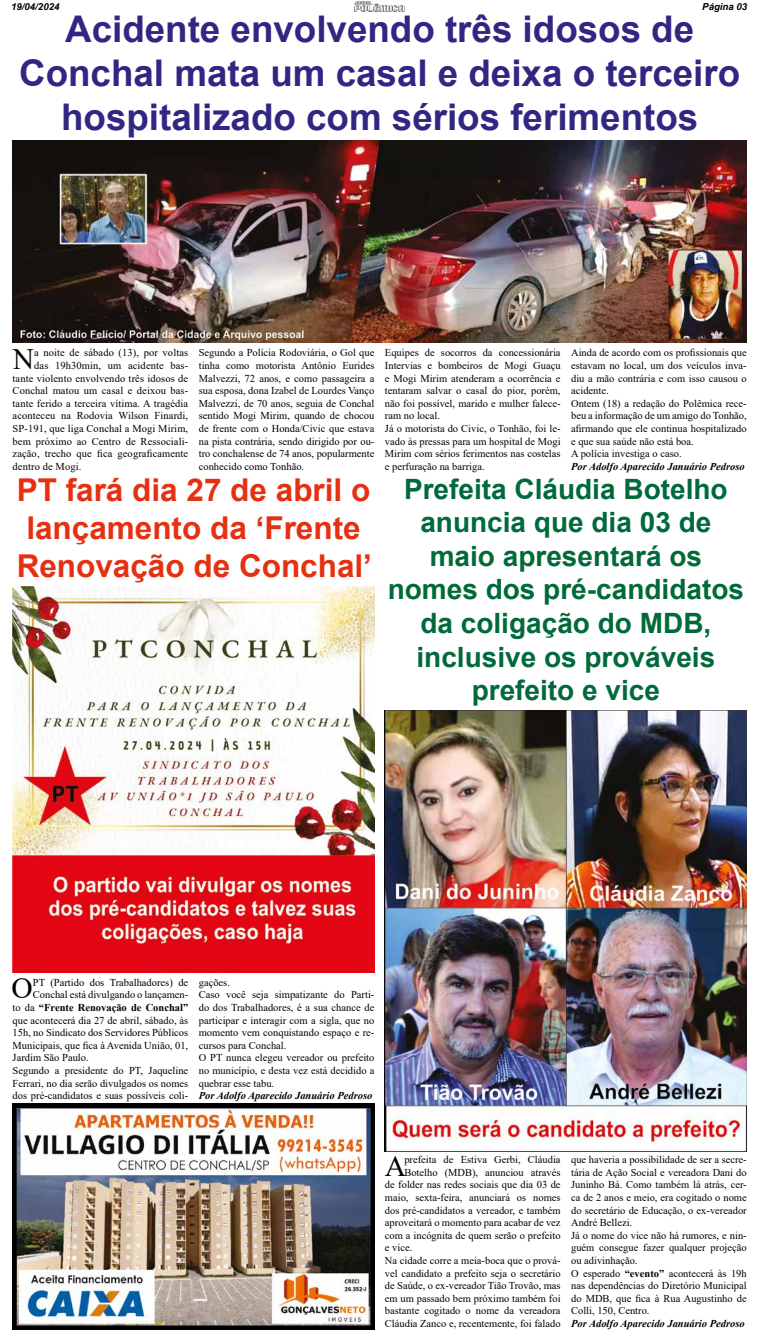
<style>
.page{position:relative;width:759px;height:1342px;background:#fff}
.page>*{position:absolute;margin:0;border:0;box-sizing:border-box;transform-origin:0 0}
.t1{font:700 36.75px/44.1px "Arial";color:#312783;text-align:center}
.t2{font:700 31.5px/37.8px "Arial";color:#e53012;text-align:center}
.t3{font:29.49px "Times New Roman";color:#000}
.t4{font:700 28px/33.6px "Arial";color:#006a3a;text-align:center}
.t5{font:10.5px/12.6px "Times New Roman";color:#000}
.t6{font:italic 700 10.5px "Times New Roman";color:#000}
.t7{font:700 10.5px "Times New Roman";color:#000}
.t8{font:italic 700 9.62px "Arial";color:#000}
.s1{font-weight:400}
.s2{font-weight:700}
</style>
<div class="page">
<img style="left:355px;top:1px;width:49px;height:10px">
<img style="left:13px;top:1103px;width:361px;height:226px">
<img style="left:13px;top:586px;width:361px;height:387px">
<img style="left:13px;top:141px;width:734px;height:202px">
<img style="left:385px;top:710px;width:362px;height:441px">
<p class="t8" style="left:11px;top:1px;width:50px">19/04/2024</p>
<p class="t8" style="left:702px;top:1px;width:46px">Página 03</p>
<h1 class="t1" style="left:19px;top:7px;width:722px">Acidente envolvendo três idosos de<br>Conchal mata um casal e deixa o terceiro hospitalizado com sérios ferimentos</h1>
<h3 class="t3" style="left:13px;top:338px;width:23px">N</h3>
<p class="t5" style="left:34px;top:346px;width:155px">a noite de sábado (13), por voltas</p>
<p class="t5" style="left:34px;top:359px;width:155px">das 19h30min, um acidente bas-</p>
<p class="t5" style="left:13px;top:371px;width:177px">tante violento envolvendo três idosos de</p>
<p class="t5" style="left:13px;top:384px;width:177px">Conchal matou um casal e deixou bas-</p>
<p class="t5" style="left:13px;top:397px;width:177px">tante ferido a terceira vítima. A tragédia</p>
<p class="t5" style="left:13px;top:409px;width:177px">aconteceu na Rodovia Wilson Finardi,</p>
<p class="t5" style="left:13px;top:422px;width:177px">SP-191, que liga Conchal a Mogi Mirim,</p>
<p class="t5" style="left:13px;top:434px;width:177px">bem próximo ao Centro de Ressociali-</p>
<p class="t5" style="left:13px;top:447px;width:177px">zação, trecho que fica geograficamente</p>
<p class="t5" style="left:13px;top:460px;width:70px">dentro de Mogi.</p>
<p class="t5" style="left:199px;top:346px;width:177px;text-align:justify">Segundo a Polícia Rodoviária, o Gol que tinha como motorista Antônio Eurides Malvezzi, 72 anos, e como passageira a sua esposa, dona Izabel de Lourdes Vanço Malvezzi, de 70 anos, seguia de Conchal sentido Mogi Mirim, quando de chocou de frente com o Honda/Civic que estava na pista contrária, sendo dirigido por ou&shy;tro conchalense de 74 anos, popularmente conhecido como Tonhão.</p>
<p class="t5" style="left:385px;top:346px;width:177px">Equipes de socorros da concessionária Intervias e bombeiros de Mogi Guaçu e Mogi Mirim atenderam a ocorrência e tentaram salvar o casal do pior, porém, não foi possível, marido e mulher falece&shy;ram no local.<br>Já o motorista do Civic, o Tonhão, foi le&shy;vado às pressas para um hospital de Mogi Mirim com sérios ferimentos nas costelas e perfuração na barriga.</p>
<p class="t5" style="left:571px;top:346px;width:177px">Ainda de acordo com os profissionais que estavam no local, um dos veículos inva&shy;diu a mão contrária e com isso causou o acidente.<br>Ontem (18) a redação do Polêmica rece&shy;beu a informação de um amigo do Tonhão, afirmando que ele continua hospitalizado e que sua saúde não está boa.<br>A polícia investiga o caso.</p>
<p class="t6" style="left:571px;top:459px;width:175px">Por Adolfo Aparecido Januário Pedroso</p>
<h2 class="t2" style="left:17px;top:471px;width:357px">PT fará dia 27 de abril o lançamento da ‘Frente<br>Renovação de Conchal’</h2>
<h3 class="t4" style="left:388px;top:472px;width:358px">Prefeita Cláudia Botelho anuncia que dia 03 de maio apresentará os nomes dos pré-candidatos da coligação do MDB, inclusive os prováveis prefeito e vice</h3>
<h3 class="t3" style="left:12px;top:968px;width:23px">O</h3>
<p class="t5" style="left:33px;top:976px;width:157px">PT (Partido dos Trabalhadores) de</p>
<p class="t5" style="left:33px;top:988px;width:157px">Conchal está divulgando o lançamen-</p>
<p class="t7" style="left:13px;top:1000px;width:177px"><span class="s1">to da</span> “Frente Renovação de Conchal”</p>
<p class="t5" style="left:13px;top:1013px;width:177px">que acontecerá dia 27 de abril, sábado, às</p>
<p class="t5" style="left:13px;top:1026px;width:177px">15h, no Sindicato dos Servidores Públicos</p>
<p class="t5" style="left:13px;top:1039px;width:177px">Municipais, que fica à Avenida União, 01,</p>
<p class="t5" style="left:13px;top:1051px;width:78px">Jardim São Paulo.</p>
<p class="t5" style="left:13px;top:1064px;width:177px">Segundo a presidente do PT, Jaqueline</p>
<p class="t5" style="left:13px;top:1076px;width:177px">Ferrari, no dia serão divulgados os nomes</p>
<p class="t5" style="left:13px;top:1089px;width:177px">dos pré-candidatos e suas possíveis coli-</p>
<p class="t5" style="left:199px;top:976px;width:177px">gações.<br>Caso você seja simpatizante do Parti&shy;do dos Trabalhadores, é a sua chance de participar e interagir com a sigla, que no momento vem conquistando espaço e re&shy;cursos para Conchal.<br>O PT nunca elegeu vereador ou prefeito no município, e desta vez está decidido a quebrar esse tabu.</p>
<p class="t6" style="left:199px;top:1088px;width:175px">Por Adolfo Aparecido Januário Pedroso</p>
<h3 class="t3" style="left:385px;top:1145px;width:23px">A</h3>
<p class="t5" style="left:404px;top:1153px;width:158px">prefeita de Estiva Gerbi, Cláudia</p>
<p class="t5" style="left:404px;top:1166px;width:158px">Botelho (MDB), anunciou através</p>
<p class="t5" style="left:385px;top:1178px;width:177px">de folder nas redes sociais que dia 03 de</p>
<p class="t5" style="left:385px;top:1191px;width:177px">maio, sexta-feira, anunciará os nomes</p>
<p class="t5" style="left:385px;top:1203px;width:177px">dos pré-candidatos a vereador, e também</p>
<p class="t5" style="left:385px;top:1216px;width:177px">aproveitará o momento para acabar de vez</p>
<p class="t5" style="left:385px;top:1229px;width:177px">com a incógnita de quem serão o prefeito</p>
<p class="t5" style="left:385px;top:1241px;width:29px">e vice.</p>
<p class="t5" style="left:385px;top:1254px;width:177px">Na cidade corre a meia-boca que o prová-</p>
<p class="t5" style="left:385px;top:1266px;width:177px">vel candidato a prefeito seja o secretário</p>
<p class="t5" style="left:385px;top:1279px;width:177px">de Saúde, o ex-vereador Tião Trovão, mas</p>
<p class="t5" style="left:385px;top:1292px;width:177px">em um passado bem próximo também foi</p>
<p class="t5" style="left:385px;top:1304px;width:177px">bastante cogitado o nome da vereadora</p>
<p class="t5" style="left:385px;top:1317px;width:177px">Cláudia Zanco e, recentemente, foi falado</p>
<p class="t5" style="left:571px;top:1153px;width:177px">que haveria a possibilidade de ser a secre&shy;tária de Ação Social e vereadora Dani do Juninho Bá. Como também lá atrás, cer&shy;ca de 2 anos e meio, era cogitado o nome do secretário de Educação, o ex-vereador André Bellezi.<br>Já o nome do vice não há rumores, e nin&shy;guém consegue fazer qualquer projeção ou adivinhação.<br>O esperado <span class="s2">“evento”</span> acontecerá às 19h nas dependências do Diretório Municipal do MDB, que fica à Rua Augustinho de Colli, 150, Centro.</p>
<p class="t6" style="left:571px;top:1316px;width:175px">Por Adolfo Aparecido Januário Pedroso</p>
</div>
